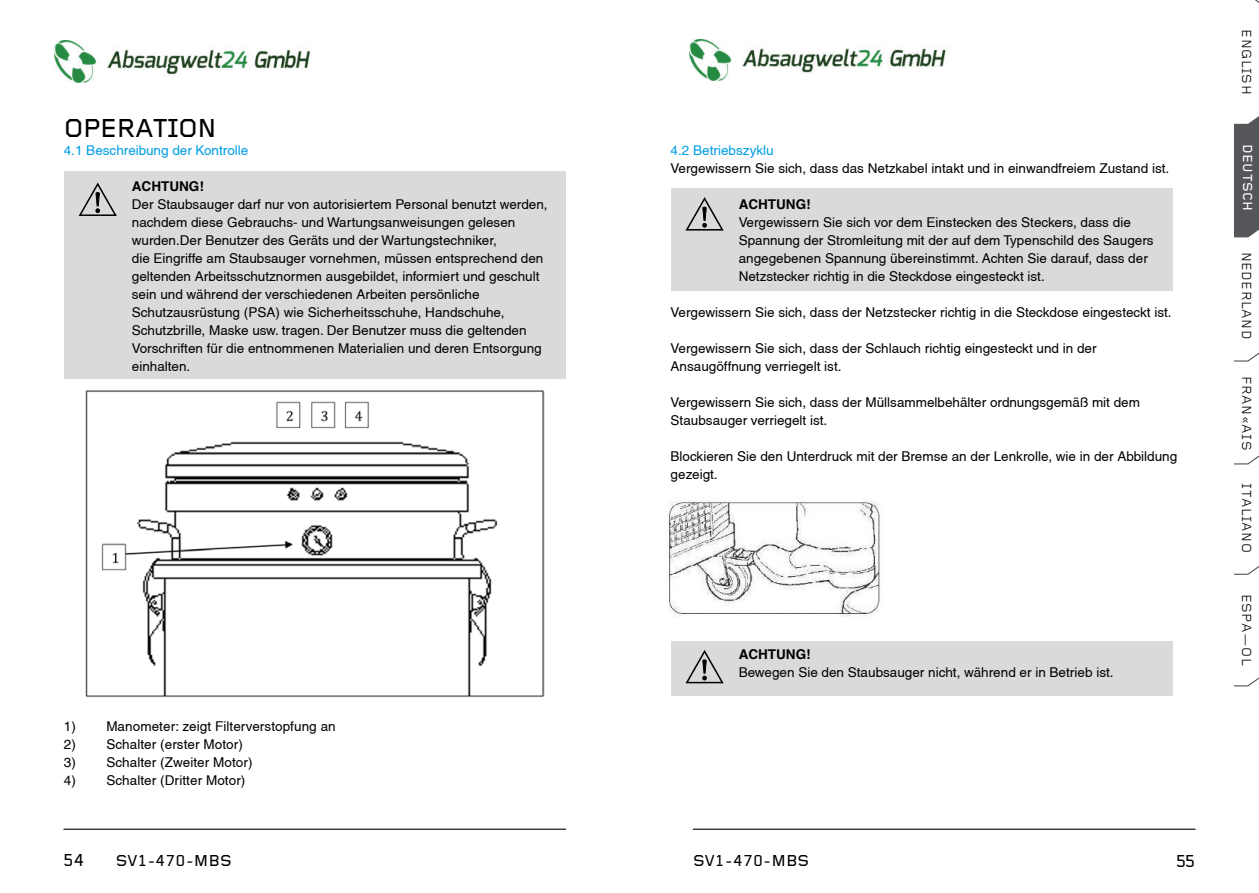
<style>
.page{position:relative;width:1259px;height:893px;background:#fff}
.page>*{position:absolute;margin:0;border:0;box-sizing:border-box;transform-origin:0 0}
.t1{font:500 27px "Foundry Gridnik";letter-spacing:-.03em;color:#000}
.t2{font:500 18px "Foundry Gridnik";color:#000}
.t3{font:500 16.5px "Foundry Gridnik";color:#000}
.t4{font:13.65px "Foundry Gridnik";letter-spacing:.04em;color:#000}
.t5{font:500 13.65px "Foundry Gridnik";letter-spacing:.04em;color:#fff}
.t6{font:13.5px/18px "Helvetica";color:#000}
.t7{font:13.5px "Helvetica";color:#009ee4}
.t8{font:700 13.5px "Helvetica";color:#000}
</style>
<div class="page">
<hr style="left:693px;top:829px;width:502px;height:1px;background:#000">
<hr style="left:64px;top:829px;width:502px;height:1px;background:#000">
<svg style="left:1234px;top:0;width:25px;height:687px"></svg>
<div style="left:670px;top:188px;width:502px;height:103px;background:#dadada"></div>
<svg style="left:685px;top:197px;width:39px;height:34px"></svg>
<div style="left:64px;top:171px;width:502px;height:207px;background:#dadada"></div>
<svg style="left:78px;top:182px;width:39px;height:34px"></svg>
<div style="left:670px;top:641px;width:502px;height:54px;background:#dadada"></div>
<svg style="left:685px;top:650px;width:39px;height:34px"></svg>
<img style="left:85px;top:390px;width:459px;height:307px">
<img style="left:667px;top:501px;width:213px;height:115px">
<img style="left:54px;top:41px;width:257px;height:41px">
<img style="left:690px;top:39px;width:256px;height:41px">
<h1 class="t1" style="left:64px;top:112px;width:155px">OPERATION</h1>
<p class="t7" style="left:64px;top:143px;width:186px">4.1 Beschreibung der Kontrolle</p>
<p class="t8" style="left:132px;top:178px;width:73px">ACHTUNG!</p>
<p class="t6" style="left:132px;top:195px;width:417px">Der Staubsauger darf nur von autorisiertem Personal benutzt werden, nachdem diese Gebrauchs- und Wartungsanweisungen gelesen wurden.Der Benutzer des Geräts und der Wartungstechniker,<br>die Eingriffe am Staubsauger vornehmen, müssen entsprechend den geltenden Arbeitsschutznormen ausgebildet, informiert und geschult sein und während der verschiedenen Arbeiten persönliche Schutzausrüstung (PSA) wie Sicherheitsschuhe, Handschuhe, Schutzbrille, Maske usw. tragen. Der Benutzer muss die geltenden Vorschriften für die entnommenen Materialien und deren Entsorgung einhalten.</p>
<p class="t6" style="left:64px;top:717px;width:273px">1) Manometer: zeigt Filterverstopfung an</p>
<p class="t6" style="left:64px;top:735px;width:181px">2) Schalter (erster Motor)</p>
<p class="t6" style="left:64px;top:753px;width:190px">3) Schalter (Zweiter Motor)</p>
<p class="t6" style="left:64px;top:771px;width:183px">4) Schalter (Dritter Motor)</p>
<p class="t7" style="left:670px;top:143px;width:104px">4.2 Betriebszyklu</p>
<p class="t6" style="left:670px;top:159px;width:500px">Vergewissern Sie sich, dass das Netzkabel intakt und in einwandfreiem Zustand ist.</p>
<p class="t8" style="left:738px;top:196px;width:73px">ACHTUNG!</p>
<p class="t6" style="left:738px;top:213px;width:416px">Vergewissern Sie sich vor dem Einstecken des Steckers, dass die Spannung der Stromleitung mit der auf dem Typenschild des Saugers angegebenen Spannung übereinstimmt. Achten Sie darauf, dass der Netzstecker richtig in die Steckdose eingesteckt ist.</p>
<p class="t6" style="left:670px;top:303px;width:502px">Vergewissern Sie sich, dass der Netzstecker richtig in die Steckdose eingesteckt ist.</p>
<p class="t6" style="left:670px;top:339px;width:427px">Vergewissern Sie sich, dass der Schlauch richtig eingesteckt und in der<br>Ansaugöffnung verriegelt ist.</p>
<p class="t6" style="left:670px;top:393px;width:471px">Vergewissern Sie sich, dass der Müllsammelbehälter ordnungsgemäß mit dem<br>Staubsauger verriegelt ist.</p>
<p class="t6" style="left:670px;top:447px;width:508px">Blockieren Sie den Unterdruck mit der Bremse an der Lenkrolle, wie in der Abbildung gezeigt.</p>
<p class="t8" style="left:738px;top:646px;width:73px">ACHTUNG!</p>
<p class="t6" style="left:738px;top:663px;width:376px">Bewegen Sie den Staubsauger nicht, während er in Betrieb ist.</p>
<h2 class="t2" style="left:63px;top:849px;width:23px">54</h2>
<p class="t3" style="left:693px;top:851px;width:117px">SV1-470-MBS</p>
<p class="t3" style="left:116px;top:851px;width:117px">SV1-470-MBS</p>
<h2 class="t2" style="left:1175px;top:850px;width:21px">55</h2>
<p class="t4" style="left:1255px;top:29px;width:67px;rotate:90deg">ENGLISH</p>
<p class="t5" style="left:1255px;top:144px;width:69px;rotate:90deg">DEUTSCH</p>
<p class="t4" style="left:1255px;top:252px;width:89px;rotate:90deg">NEDERLAND</p>
<p class="t4" style="left:1255px;top:376px;width:76px;rotate:90deg">FRAN«AIS</p>
<p class="t4" style="left:1255px;top:483px;width:71px;rotate:90deg">ITALIANO</p>
<p class="t4" style="left:1255px;top:594px;width:73px;rotate:90deg">ESPA—OL</p>
</div>
